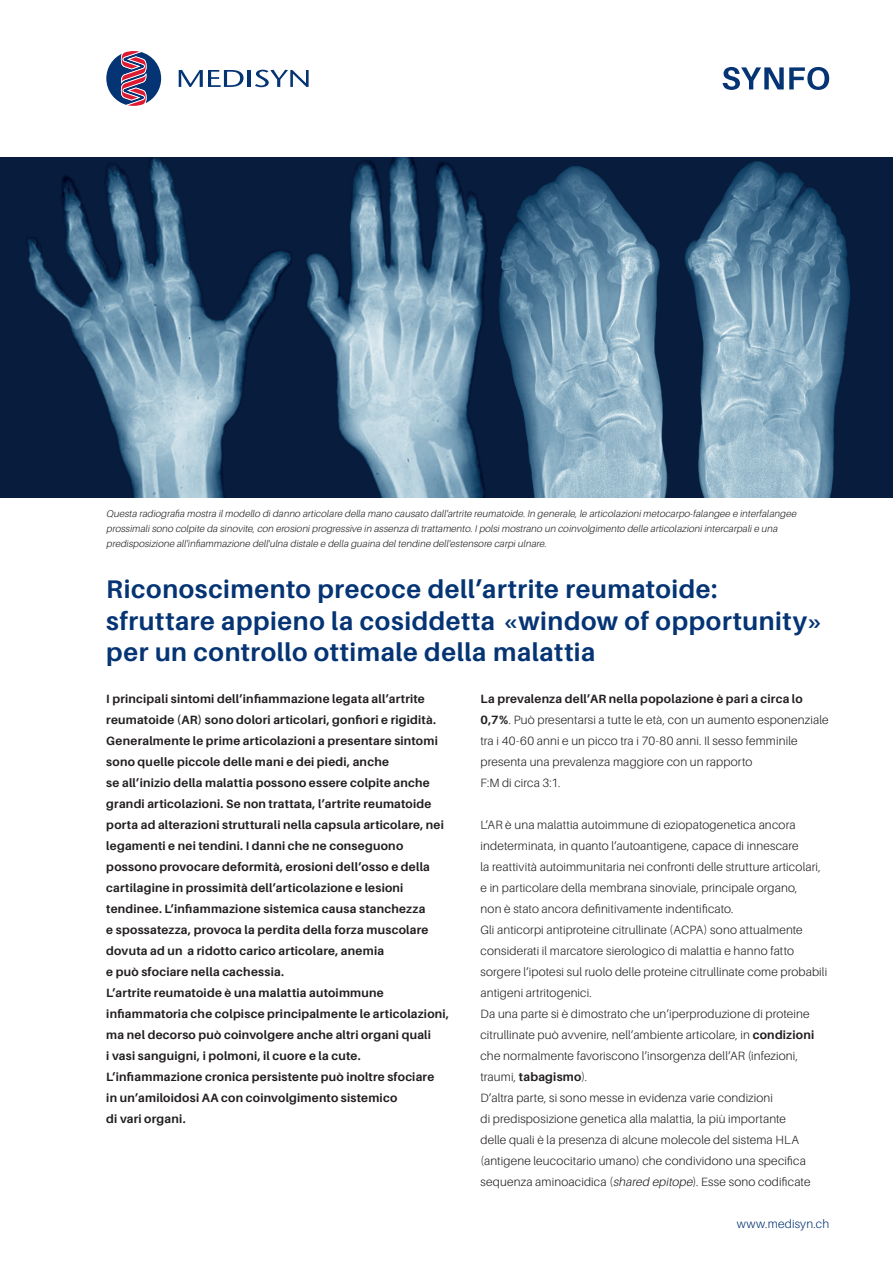
<style>
.page{position:relative;width:893px;height:1263px;background:#fff}
.page>*{position:absolute;margin:0;border:0;box-sizing:border-box;transform-origin:0 0}
.t1{font:700 25.5px/31.5px "Aileron";letter-spacing:.025em;color:#053474}
.t2{font:300 12px/21px "Aileron";letter-spacing:.015em;color:#231f20}
.t3{font:700 12px/21px "Aileron";letter-spacing:.02em;color:#231f20}
.t4{font:300 12px "Aileron";letter-spacing:.015em;color:#053474}
.t5{font:italic 300 9.75px/15px "Aileron";color:#231f20}
.s1{font-weight:700}
.s2{font-style:italic}
</style>
<div class="page">
<svg style="left:723px;top:67px;width:106px;height:23px"></svg>
<svg style="left:179px;top:70px;width:65px;height:17px"></svg>
<hr style="left:248px;top:70px;width:3px;height:17px;background:#053474">
<svg style="left:255px;top:70px;width:54px;height:17px"></svg>
<svg style="left:106px;top:51px;width:55px;height:55px"></svg>
<img style="left:0;top:157px;width:893px;height:340px">
<p class="t5" style="left:106px;top:506px;width:693px">Questa radiografia mostra ilmodello didanno articolare della mano causato dall'artrite reumatoide.In generale, le articolazionimetocarpo-falangee e interfalangee prossimalisono colpite da sinovite, con erosioniprogressive in assenza ditrattamento.Ipolsimostrano un coinvolgimento delle articolazioniintercarpalie una predisposizione all'infiammazione dell'ulna distale e della guaina deltendine dell'estensore carpiulnare.</p>
<h1 class="t1" style="left:106px;top:574px;width:718px">Riconoscimento precoce dell’artrite reumatoide: sfruttare appieno la cosiddetta «window of opportunity» per un controllo ottimale della malattia</h1>
<p class="t3" style="left:106px;top:689px;width:344px">I principali sintomi dell’infiammazione legata all’artrite reumatoide (AR) sono dolori articolari, gonfiori e rigidità.<br>Generalmente le prime articolazioni a presentare sintomi sono quelle piccole delle mani e dei piedi, anche<br>se all’inizio della malattia possono essere colpite anche grandi articolazioni. Se non trattata, l’artrite reumatoide porta ad alterazioni strutturali nella capsula articolare, nei legamenti e nei tendini. I danni che ne conseguono possono provocare deformità, erosioni dell’osso e della cartilagine in prossimità dell’articolazione e lesioni tendinee. L’infiammazione sistemica causa stanchezza<br>e spossatezza, provoca la perdita della forza muscolare dovuta ad un a ridotto carico articolare, anemia<br>e può sfociare nella cachessia.<br>L’artrite reumatoide è una malattia autoimmune infiammatoria che colpisce principalmente le articolazioni, ma nel decorso può coinvolgere anche altri organi quali<br>i vasi sanguigni, i polmoni, il cuore e la cute.<br>L’infiammazione cronica persistente può inoltre sfociare<br>in un’amiloidosi AA con coinvolgimento sistemico<br>di vari organi.</p>
<p class="t2" style="left:480px;top:689px;width:350px"><span class="s1">La prevalenza dell’AR nella popolazione è pari a circa lo 0,7%</span>. Può presentarsi a tutte le età, con un aumento esponenziale tra i 40-60 anni e un picco tra i 70-80 anni. Il sesso femminile presenta una prevalenza maggiore con un rapporto<br>F:M di circa 3:1.</p>
<p class="t2" style="left:480px;top:815px;width:348px">L’AR è una malattia autoimmune di eziopatogenetica ancora indeterminata, in quanto l’autoantigene, capace di innescare<br>la reattività autoimmunitaria nei confronti delle strutture articolari, e in particolare della membrana sinoviale, principale organo,<br>non è stato ancora definitivamente indentificato.<br>Gli anticorpi antiproteine citrullinate (ACPA) sono attualmente considerati il marcatore sierologico di malattia e hanno fatto sorgere l’ipotesi sul ruolo delle proteine citrullinate come probabili antigeni artritogenici.<br>Da una parte si è dimostrato che un’iperproduzione di proteine citrullinate può avvenire, nell’ambiente articolare, in <span class="s1">condizioni </span>che normalmente favoriscono l’insorgenza dell’AR (infezioni, traumi, <span class="s1">tabagismo</span>).<br>D’altra parte, si sono messe in evidenza varie condizioni<br>di predisposizione genetica alla malattia, la più importante<br>delle quali è la presenza di alcune molecole del sistema HLA (antigene leucocitario umano) che condividono una specifica sequenza aminoacidica (<span class="s2">shared epitope</span>). Esse sono codificate</p>
<p class="t4" style="left:737px;top:1218px;width:94px">www.medisyn.ch</p>
</div>
